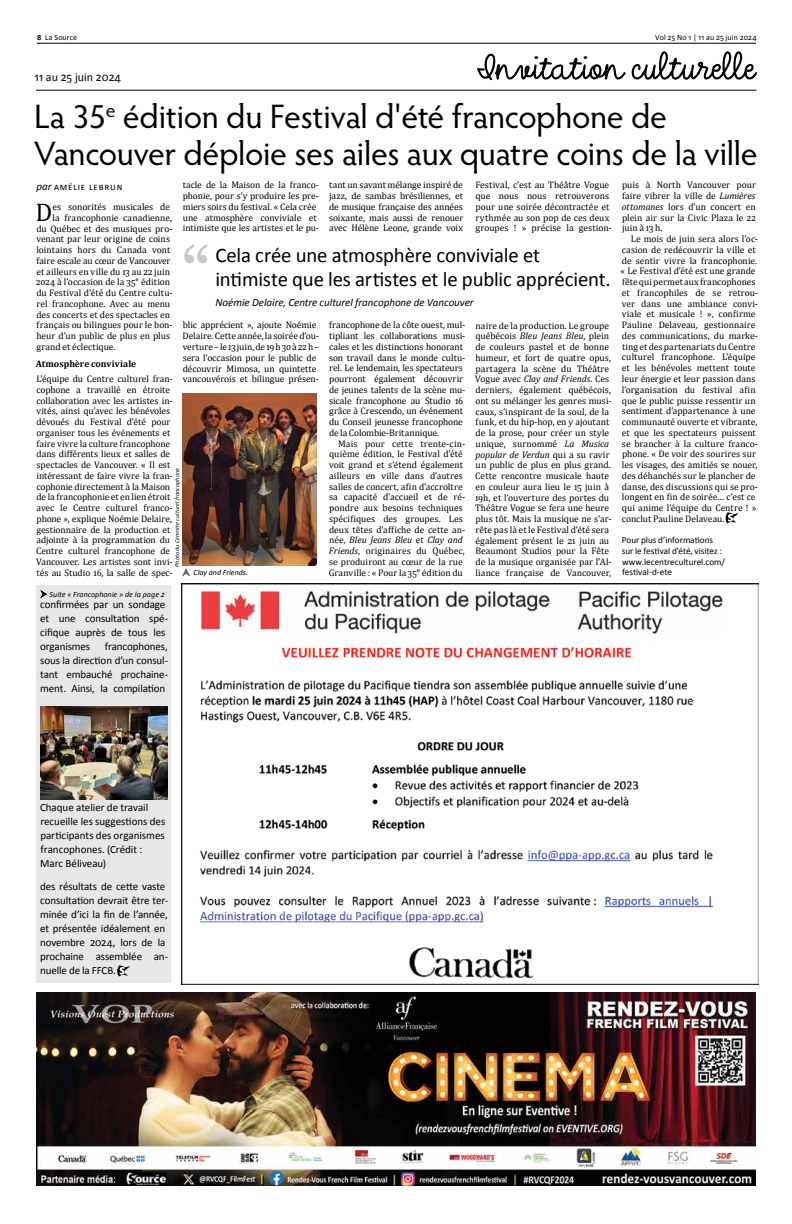
<style>
.page{position:relative;width:792px;height:1224px;background:#fff}
.page>*{position:absolute;margin:0;border:0;box-sizing:border-box;transform-origin:0 0}
.t1{font:72px "Georgia";color:#c7c8ca}
.t2{font:34px/37px "Hypatia Sans Pro";letter-spacing:-.01em;color:#000}
.t3{font:25.6px "Cambria";color:#000}
.t4{font:20.8px/24px "Calibri";letter-spacing:-.01em;color:#000}
.t5{font:12px "Calibri";color:#000}
.t6{font:11px/14px "Calibri";letter-spacing:-.01em;color:#000}
.t7{font:italic 11px "Calibri";letter-spacing:-.005em;color:#000}
.t8{font:10px "Calibri";color:#000}
.t9{font:9.5px/10.8px "Cambria";color:#000}
.t10{font:9.5px "Cambria";letter-spacing:-.02em;color:#000}
.t11{font:700 9.5px "Cambria";color:#000}
.t12{font:9.2px/10.7px "Calibri";letter-spacing:-.005em;color:#000}
.t13{font:italic 8px "Calibri";color:#000}
.t14{font:8px "Calibri";letter-spacing:.01em;color:#000}
.t15{font:italic 6px "Calibri";letter-spacing:.02em;color:#000}
.s1{font-weight:700}
.s2{font-style:italic}
.s3{font-style:italic;font-size:11px}
</style>
<div class="page">
<hr style="left:37px;top:43px;width:719px;height:1px;background:#000">
<div style="left:36px;top:585px;width:134px;height:398px;background:#e6e7e8"></div>
<hr style="left:36px;top:90px;width:720px;height:1px;background:#000">
<svg style="left:477px;top:52px;width:280px;height:29px"></svg>
<svg style="left:182px;top:568px;width:8px;height:9px"></svg>
<img style="left:182px;top:584px;width:576px;height:400px">
<img style="left:36px;top:992px;width:720px;height:194px">
<svg style="left:40px;top:590px;width:8px;height:9px"></svg>
<img style="left:40px;top:707px;width:127px;height:93px">
<svg style="left:117px;top:965px;width:11px;height:11px"></svg>
<img style="left:182px;top:393px;width:135px;height:173px">
<svg style="left:726px;top:512px;width:11px;height:11px"></svg>
<p class="t14" style="left:37px;top:32px;width:42px"><span class="s1">8</span> La Source</p>
<p class="t14" style="left:655px;top:32px;width:103px">Vol 25 No 1 | 11 au 25 juin 2024</p>
<p class="t5" style="left:35px;top:69px;width:88px">11 au 25 juin 2024</p>
<h2 class="t2" style="left:34px;top:97px;width:725px">La 35<sup>e</sup> édition du Festival d'été francophone de<br>Vancouver déploie ses ailes aux quatre coins de la ville</h2>
<p class="t9" style="left:329px;top:180px;width:136px;text-align:justify">tant un savant mélange inspiré de jazz, de sambas brésiliennes, et de musique française des années soixante, mais aussi de renouer avec Hélène Leone, grande voix</p>
<p class="t9" style="left:475px;top:180px;width:138px">Festival, c'est au Théâtre Vogue que nous nous retrouverons pour une soirée décontractée et rythmée au son pop de ces deux groupes ! » précise la gestion-</p>
<p class="t9" style="left:622px;top:180px;width:136px;text-align:justify">puis à North Vancouver pour faire vibrer la ville de <span class="s2">Lumières ottomanes</span> lors d’un concert en plein air sur la Civic Plaza le 22 juin à 13 h.</p>
<p class="t9" style="left:621px;top:234px;width:139px;text-indent:10px">Le mois de juin sera alors l’oc&shy;casion de redécouvrir la ville et de sentir vivre la francophonie. « Le Festival d’été est une grande fête qui permet aux francophones et francophiles de se retrou&shy;ver dans une ambiance convi&shy;viale et musicale ! », confirme<br>Pauline Delaveau, gestionnaire des communications, du marke&shy;ting et des partenariats du Centre culturel francophone. L'équipe et les bénévoles mettent toute leur énergie et leur passion dans l’organisation du festival afin que le public puisse ressentir un sentiment d’appartenance à une communauté ouverte et vibrante, et que les spectateurs puissent se brancher à la culture franco&shy;phone. « De voir des sourires sur les visages, des amitiés se nouer, des déhanchés sur le plancher de danse, des discussions qui se pro&shy;longent en fin de soirée… c’est ce qui anime l’équipe du Centre ! » conclut Pauline Delaveau.</p>
<p class="t12" style="left:622px;top:534px;width:105px">Pour plus d’informations sur le festival d'été, visitez : www.lecentreculturel.com/ festival-d-ete</p>
<p class="t9" style="left:183px;top:180px;width:138px">tacle de la Maison de la franco&shy;phonie, pour s’y produire les pre&shy;miers soirs du festival. « Cela crée une atmosphère conviviale et intimiste que les artistes et le pu-</p>
<p class="t8" style="left:37px;top:179px;width:59px"><span class="s3">par</span> Amélie Lebru</p>
<p class="t8" style="left:117px;top:179px;width:7px">n</p>
<h3 class="t3" style="left:35px;top:197px;width:18px">D</h3>
<p class="t9" style="left:52px;top:201px;width:119px">es sonorités musicales de</p>
<p class="t9" style="left:53px;top:212px;width:121px">la francophonie canadienne,</p>
<p class="t9" style="left:36px;top:223px;width:138px">du Québec et des musiques pro-</p>
<p class="t9" style="left:36px;top:234px;width:135px">venant par leur origine de coins</p>
<p class="t9" style="left:37px;top:244px;width:135px">lointains hors du Canada vont</p>
<p class="t10" style="left:37px;top:255px;width:136px">faire escale au cœur de Vancouver</p>
<p class="t9" style="left:36px;top:266px;width:135px">et ailleurs en ville du 13 au 22 juin</p>
<p class="t9" style="left:36px;top:277px;width:135px">2024 à l’occasion de la 35e édition</p>
<p class="t9" style="left:36px;top:287px;width:138px">du Festival d'été du Centre cultu-</p>
<p class="t9" style="left:37px;top:298px;width:135px">rel francophone. Avec au menu</p>
<p class="t9" style="left:36px;top:309px;width:135px">des concerts et des spectacles en</p>
<p class="t9" style="left:37px;top:320px;width:138px">français ou bilingues pour le bon-</p>
<p class="t9" style="left:36px;top:330px;width:135px">heur d’un public de plus en plus</p>
<p class="t9" style="left:37px;top:341px;width:80px">grand et éclectique.</p>
<p class="t11" style="left:36px;top:358px;width:102px">Atmosphère conviviale</p>
<p class="t9" style="left:36px;top:373px;width:138px">L'équipe du Centre culturel fran&shy;cophone a travaillé en étroite collaboration avec les artistes in&shy;vités, ainsi qu’avec les bénévoles dévoués du Festival d'été pour organiser tous les événements et faire vivre la culture francophone dans différents lieux et salles de spectacles de Vancouver. « Il est intéressant de faire vivre la fran&shy;cophonie directement à la Maison de la francophonie et en lien étroit avec le Centre culturel franco&shy;phone », explique Noémie Delaire, gestionnaire de la production et adjointe à la programmation du Centre culturel francophone de Vancouver. Les artistes sont invi&shy;tés au Studio 16, la salle de spec-</p>
<h1 class="t1" style="left:182px;top:220px;width:31px">“</h1>
<h3 class="t4" style="left:215px;top:243px;width:397px">Cela crée une atmosphère conviviale et intimiste que les artistes et le public apprécient.</h3>
<p class="t7" style="left:215px;top:295px;width:260px">Noémie Delaire, Centre culturel francophone de Vancouver</p>
<p class="t9" style="left:329px;top:320px;width:138px">francophone de la côte ouest, mul&shy;tipliant les collaborations musi&shy;cales et les distinctions honorant son travail dans le monde cultu&shy;rel. Le lendemain, les spectateurs pourront également découvrir de jeunes talents de la scène mu&shy;sicale francophone au Studio 16 grâce à Crescendo, un événement du Conseil jeunesse francophone de la Colombie-Britannique.</p>
<p class="t9" style="left:329px;top:438px;width:138px;text-indent:9px">Mais pour cette trente-cin&shy;quième édition, le Festival d'été voit grand et s’étend également ailleurs en ville dans d’autres salles de concert, afin d’accroître sa capacité d'accueil et de ré&shy;pondre aux besoins techniques spécifiques des groupes. Les deux têtes d'affiche de cette an&shy;née, <span class="s2">Bleu Jeans Bleu</span> et <span class="s2">Clay and<br>Friends</span>, originaires du Québec, se produiront au cœur de la rue<br>Granville : « Pour la 35e édition du</p>
<p class="t9" style="left:183px;top:320px;width:138px">blic apprécient », ajoute Noémie Delaire. Cette année, la soirée d’ou&shy;verture – le 13 juin, de 19 h 30 à 22 h – sera l'occasion pour le public de découvrir Mimosa, un quintette vancouvérois et bilingue présen-</p>
<p class="t9" style="left:475px;top:320px;width:138px">naire de la production. Le groupe québécois <span class="s2">Bleu Jeans Bleu</span>, plein de couleurs pastel et de bonne humeur, et fort de quatre opus, partagera la scène du Théâtre<br>Vogue avec <span class="s2">Clay and Friends</span>. Ces derniers, également québécois, ont su mélanger les genres musi&shy;caux, s’inspirant de la soul, de la funk, et du hip-hop, en y ajoutant de la prose, pour créer un style unique, surnommé <span class="s2">La Musica popular de Verdun</span> qui a su ravir un public de plus en plus grand.<br>Cette rencontre musicale haute en couleur aura lieu le 15 juin à<br>19h, et l’ouverture des portes du<br>Théâtre Vogue se fera une heure plus tôt. Mais la musique ne s'ar&shy;rête pas là et le Festival d'été sera également présent le 21 juin au<br>Beaumont Studios pour la Fête de la musique organisée par l'Al&shy;liance française de Vancouver,</p>
<p class="t15" style="left:173px;top:567px;width:100px;rotate:-90deg">Photo du Cemntre culturel francophone</p>
<p class="t13" style="left:193px;top:567px;width:56px">Clay and Friends.</p>
<p class="t13" style="left:50px;top:589px;width:117px">Suite « Francophonie » de la page 2</p>
<p class="t6" style="left:40px;top:597px;width:130px">confirmées par un sondage et une consultation spé&shy;cifique auprès de tous les organismes</p>
<p class="t6" style="left:40px;top:639px;width:129px;text-align:justify;text-indent:65px">francophones, sous la direction d’un consul&shy;tant embauché prochaine&shy;ment. Ainsi, la compilation</p>
<p class="t6" style="left:40px;top:800px;width:127px">Chaque atelier de travail recueille les suggestions des participants des organismes francophones. (Crédit :<br>Marc Béliveau)</p>
<p class="t6" style="left:40px;top:879px;width:130px">des résultats de cette vaste consultation devrait être ter&shy;minée d’ici la fin de l’année, et présentée idéalement en novembre 2024, lors de la prochaine assemblée an&shy;nuelle de la FFCB.</p>
</div>
